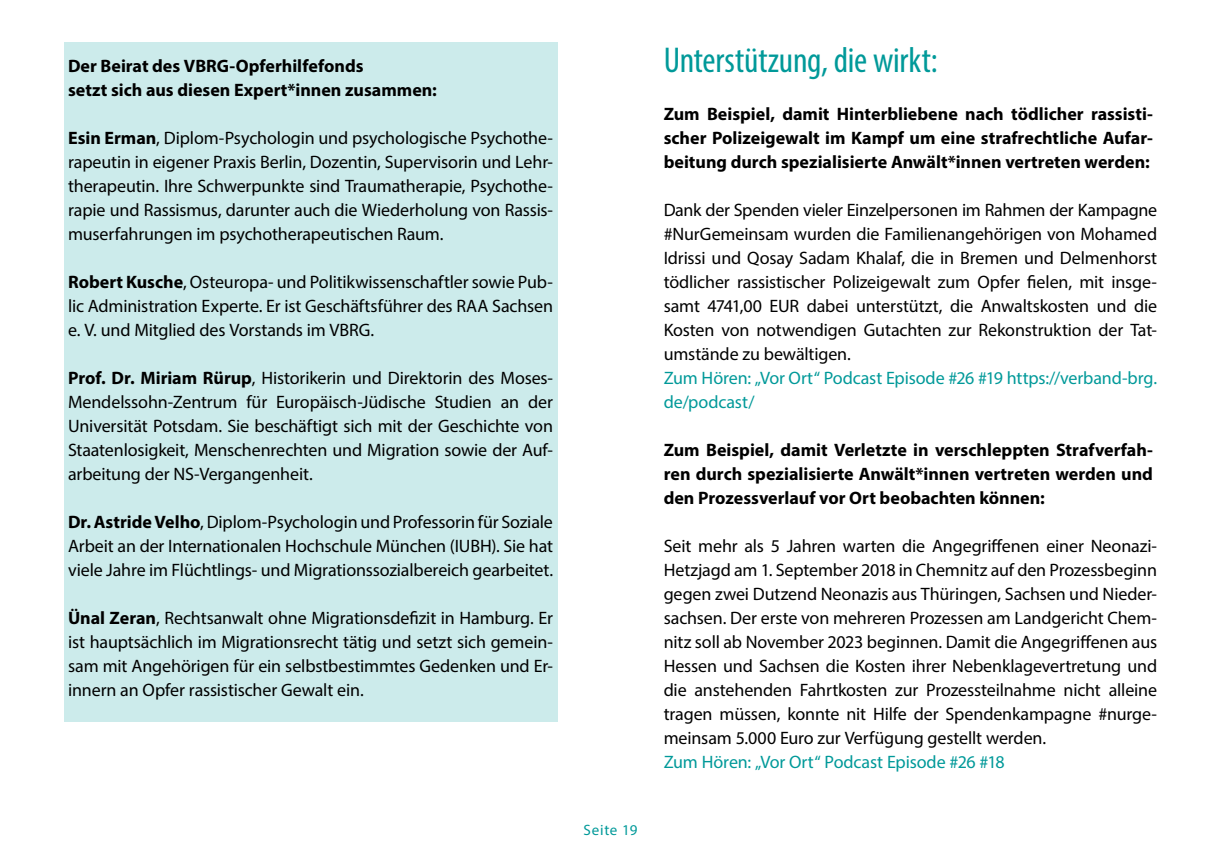
<style>
.page{position:relative;width:1221px;height:851px;background:#fff}
.page>*{position:absolute;margin:0;border:0;box-sizing:border-box;transform-origin:0 0}
.t1{font:condensed 36px "Myriad Pro";letter-spacing:-.005em;color:#099}
.t2{font:18px/24px "Myriad Pro";letter-spacing:-.01em;color:#000;text-align:justify}
.t3{font:700 18px/24px "Myriad Pro";color:#000;text-align:justify}
.t4{font:18px/24px "Myriad Pro";letter-spacing:-.005em;color:#099}
.t5{font:15px "Myriad Pro";letter-spacing:.05em;color:#099}
.s1{font-weight:700}
</style>
<div class="page">
<div style="left:64px;top:43px;width:493px;height:678px;background:#ccebeb"></div>
<p class="t3" style="left:68px;top:53px;width:370px">Der Beirat des VBRG-Opferhilfefonds<br>setzt sich aus diesen Expert*innen zusammen:</p>
<p class="t2" style="left:68px;top:126px;width:486px"><span class="s1">Esin Erman</span>, Diplom-Psychologin und psychologische Psychothe&shy;rapeutin in eigener Praxis Berlin, Dozentin, Supervisorin und Lehr&shy;therapeutin. Ihre Schwerpunkte sind Traumatherapie, Psychothe&shy;rapie und Rassismus, darunter auch die Wiederholung von Rassis&shy;muserfahrungen im psychotherapeutischen Raum.</p>
<p class="t2" style="left:68px;top:270px;width:486px"><span class="s1">Robert Kusche</span>, Osteuropa- und Politikwissenschaftler sowie Pub&shy;lic Administration Experte. Er ist Geschäftsführer des RAA Sachsen e. V. und Mitglied des Vorstands im VBRG.</p>
<p class="t2" style="left:68px;top:366px;width:486px"><span class="s1">Prof. Dr. Miriam Rürup</span>, Historikerin und Direktorin des Moses-Mendelssohn-Zentrum für Europäisch-Jüdische Studien an der Universität Potsdam. Sie beschäftigt sich mit der Geschichte von Staatenlosigkeit, Menschenrechten und Migration sowie der Auf&shy;arbeitung der NS-Vergangenheit.</p>
<p class="t2" style="left:68px;top:510px;width:486px"><span class="s1">Dr. Astride Velho</span>, Diplom-Psychologin und Professorin für Soziale Arbeit an der Internationalen Hochschule München (IUBH). Sie hat viele Jahre im Flüchtlings- und Migrationssozialbereich gearbeitet.</p>
<p class="t2" style="left:68px;top:606px;width:486px"><span class="s1">Ünal Zeran</span>, Rechtsanwalt ohne Migrationsdefizit in Hamburg. Er ist hauptsächlich im Migrationsrecht tätig und setzt sich gemein&shy;sam mit Angehörigen für ein selbstbestimmtes Gedenken und Er&shy;innern an Opfer rassistischer Gewalt ein.</p>
<p class="t5" style="left:583px;top:820px;width:55px">Seite 19</p>
<h1 class="t1" style="left:663px;top:38px;width:275px">Unterstützung, die wirkt:</h1>
<p class="t3" style="left:663px;top:101px;width:490px">Zum Beispiel, damit Hinterbliebene nach tödlicher rassisti&shy;scher Polizeigewalt im Kampf um eine strafrechtliche Aufar&shy;beitung durch spezialisierte Anwält*innen vertreten werden:</p>
<p class="t2" style="left:663px;top:198px;width:495px">Dank der Spenden vieler Einzelpersonen im Rahmen der Kampagne #NurGemeinsam wurden die Familienangehörigen von Mohamed Idrissi und Qosay Sadam Khalaf, die in Bremen und Delmenhorst tödlicher rassistischer Polizeigewalt zum Opfer fielen, mit insge&shy;samt 4741,00 EUR dabei unterstützt, die Anwaltskosten und die Kosten von notwendigen Gutachten zur Rekonstruktion der Tat&shy;umstände zu bewältigen.</p>
<p class="t4" style="left:663px;top:366px;width:495px">Zum Hören: „Vor Ort“ Podcast Episode #26 #19 https://verband-brg. de/podcast/</p>
<p class="t3" style="left:663px;top:437px;width:490px">Zum Beispiel, damit Verletzte in verschleppten Strafverfah&shy;ren durch spezialisierte Anwält*innen vertreten werden und den Prozessverlauf vor Ort beobachten können:</p>
<p class="t2" style="left:663px;top:534px;width:495px">Seit mehr als 5 Jahren warten die Angegriffenen einer Neonazi-Hetzjagd am 1. September 2018 in Chemnitz auf den Prozessbeginn gegen zwei Dutzend Neonazis aus Thüringen, Sachsen und Nieder&shy;sachsen. Der erste von mehreren Prozessen am Landgericht Chem&shy;nitz soll ab November 2023 beginnen. Damit die Angegriffenen aus Hessen und Sachsen die Kosten ihrer Nebenklagevertretung und die anstehenden Fahrtkosten zur Prozessteilnahme nicht alleine tragen müssen, konnte nit Hilfe der Spendenkampagne #nurge&shy;meinsam 5.000 Euro zur Verfügung gestellt werden.</p>
<p class="t4" style="left:663px;top:750px;width:342px">Zum Hören: „Vor Ort“ Podcast Episode #26 #18</p>
</div>
